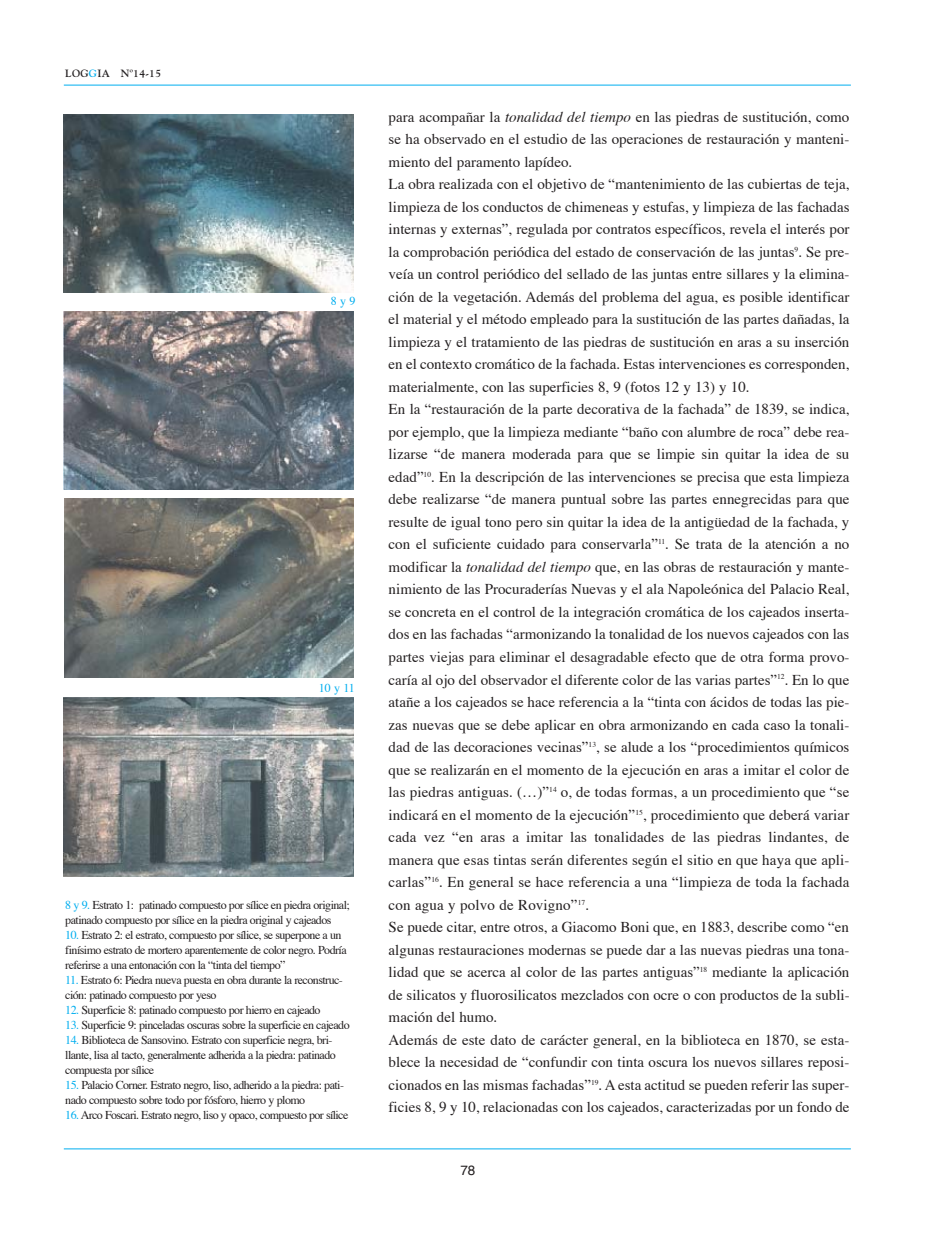
<style>
.page{position:relative;width:936px;height:1234px;background:#fff}
.page>*{position:absolute;margin:0;border:0;box-sizing:border-box;transform-origin:0 0}
.t1{font:15px/22.5px "Times";color:#231f20}
.t2{font:13.5px "Helvetica";color:#231f20}
.t3{font:12px/15px "Times";letter-spacing:-.045em;color:#231f20}
.t4{font:12px "Times";color:#00aeef}
.t5{font:700 10.5px "Goudy";letter-spacing:.03em;color:#231f20}
.s1{color:#00aeef}
.s2{font-style:italic}
</style>
<div class="page">
<hr style="left:64px;top:1148px;width:786px;height:1px;background:#00aeef">
<hr style="left:64px;top:85px;width:786px;height:1px;background:#00aeef">
<img style="left:64px;top:114px;width:289px;height:179px">
<img style="left:64px;top:311px;width:289px;height:178px">
<img style="left:64px;top:499px;width:289px;height:178px">
<img style="left:64px;top:697px;width:289px;height:179px">
<p class="t5" style="left:65px;top:69px;width:97px">LOG<span class="s1">G</span>IA Nº14-15</p>
<p class="t4" style="left:331px;top:296px;width:26px">8 y 9</p>
<p class="t4" style="left:319px;top:682px;width:38px">10 y 11</p>
<p class="t3" style="left:65px;top:898px;width:286px"><span class="s1">8 y 9.</span> Estrato 1: patinado compuesto por sílice en piedra original; patinado compuesto por sílice en la piedra original y cajeados</p>
<p class="t3" style="left:65px;top:928px;width:283px"><span class="s1">10.</span> Estrato 2: el estrato, compuesto por sílice, se superpone a un finísimo estrato de mortero aparentemente de color negro. Podría referirse a una entonación con la “tinta del tiempo”</p>
<p class="t3" style="left:65px;top:973px;width:279px"><span class="s1">11.</span> Estrato 6: Piedra nueva puesta en obra durante la reconstruc&shy;ción: patinado compuesto por yeso</p>
<p class="t3" style="left:65px;top:1003px;width:257px"><span class="s1">12.</span> Superficie 8: patinado compuesto por hierro en cajeado</p>
<p class="t3" style="left:65px;top:1018px;width:286px"><span class="s1">13.</span> Superficie 9: pinceladas oscuras sobre la superficie en cajeado</p>
<p class="t3" style="left:65px;top:1033px;width:272px"><span class="s1">14.</span> Biblioteca de Sansovino. Estrato con superficie negra, bri&shy;llante, lisa al tacto, generalmente adherida a la piedra: patinado compuesta por sílice</p>
<p class="t3" style="left:65px;top:1078px;width:280px"><span class="s1">15.</span> Palacio Corner. Estrato negro, liso, adherido a la piedra: pati&shy;nado compuesto sobre todo por fósforo, hierro y plomo</p>
<p class="t3" style="left:65px;top:1108px;width:284px"><span class="s1">16.</span> Arco Foscari. Estrato negro, liso y opaco, compuesto por sílice</p>
<p class="t1" style="left:388px;top:106px;width:462px">para acompañar la <span class="s2">tonalidad del tiempo</span> en las piedras de sustitución, como se ha observado en el estudio de las operaciones de restauración y manteni&shy;miento del paramento lapídeo.<br>La obra realizada con el objetivo de “mantenimiento de las cubiertas de teja, limpieza de los conductos de chimeneas y estufas, y limpieza de las fachadas internas y externas”, regulada por contratos específicos, revela el interés por la comprobación periódica del estado de conservación de las juntas<sup>9</sup>. Se pre&shy;veía un control periódico del sellado de las juntas entre sillares y la elimina&shy;ción de la vegetación. Además del problema del agua, es posible identificar el material y el método empleado para la sustitución de las partes dañadas, la limpieza y el tratamiento de las piedras de sustitución en aras a su inserción en el contexto cromático de la fachada. Estas intervenciones es corresponden, materialmente, con las superficies 8, 9 (fotos 12 y 13) y 10.<br>En la “restauración de la parte decorativa de la fachada” de 1839, se indica, por ejemplo, que la limpieza mediante “baño con alumbre de roca” debe rea&shy;lizarse “de manera moderada para que se limpie sin quitar la idea de su edad”<sup>10</sup>. En la descripción de las intervenciones se precisa que esta limpieza debe realizarse “de manera puntual sobre las partes ennegrecidas para que resulte de igual tono pero sin quitar la idea de la antigüedad de la fachada, y con el suficiente cuidado para conservarla”<sup>11</sup>. Se trata de la atención a no modificar la <span class="s2">tonalidad del tiempo</span> que, en las obras de restauración y mante&shy;nimiento de las Procuraderías Nuevas y el ala Napoleónica del Palacio Real, se concreta en el control de la integración cromática de los cajeados inserta&shy;dos en las fachadas “armonizando la tonalidad de los nuevos cajeados con las partes viejas para eliminar el desagradable efecto que de otra forma provo&shy;caría al ojo del observador el diferente color de las varias partes”<sup>12</sup>. En lo que atañe a los cajeados se hace referencia a la “tinta con ácidos de todas las pie&shy;zas nuevas que se debe aplicar en obra armonizando en cada caso la tonali&shy;dad de las decoraciones vecinas”<sup>13</sup>, se alude a los “procedimientos químicos que se realizarán en el momento de la ejecución en aras a imitar el color de las piedras antiguas. (…)”<sup>14</sup> o, de todas formas, a un procedimiento que “se indicará en el momento de la ejecución”<sup>15</sup>, procedimiento que deberá variar cada vez “en aras a imitar las tonalidades de las piedras lindantes, de manera que esas tintas serán diferentes según el sitio en que haya que apli&shy;carlas”<sup>16</sup>. En general se hace referencia a una “limpieza de toda la fachada con agua y polvo de Rovigno”<sup>17</sup>.<br>Se puede citar, entre otros, a Giacomo Boni que, en 1883, describe como “en algunas restauraciones modernas se puede dar a las nuevas piedras una tona&shy;lidad que se acerca al color de las partes antiguas”<sup>18</sup> mediante la aplicación de silicatos y fluorosilicatos mezclados con ocre o con productos de la subli&shy;mación del humo.<br>Además de este dato de carácter general, en la biblioteca en 1870, se esta&shy;blece la necesidad de “confundir con tinta oscura los nuevos sillares reposi&shy;cionados en las mismas fachadas”<sup>19</sup>. A esta actitud se pueden referir las super&shy;ficies 8, 9 y 10, relacionadas con los cajeados, caracterizadas por un fondo de</p>
<p class="t2" style="left:460px;top:1163px;width:17px">78</p>
</div>
